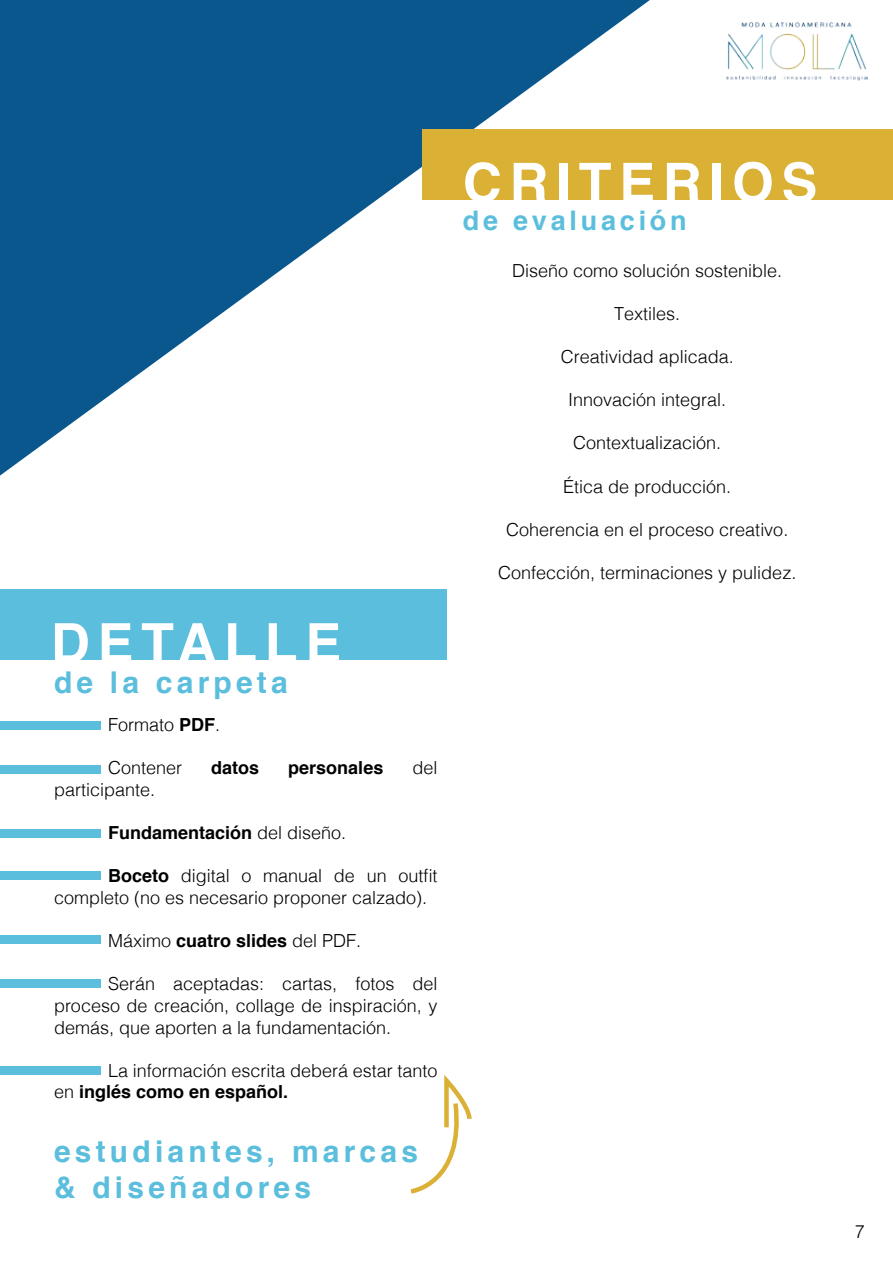
<style>
.page{position:relative;width:893px;height:1263px;background:#fff}
.page>*{position:absolute;margin:0;border:0;box-sizing:border-box;transform-origin:0 0}
.t1{font:700 54px "Helvetica";letter-spacing:.14em;color:#fff}
.t2{font:700 30px/36px "Helvetica";letter-spacing:.14em;color:#5abedc}
.t3{font:700 27px "Helvetica";letter-spacing:.14em;color:#5abedc}
.t4{font:300 18px/21.6px "Helvetica";color:#000}
.t5{font:700 18px "Helvetica";color:#000}
.s1{font-weight:700}
.s2{font-weight:300}
</style>
<div class="page">
<img style="left:727px;top:22px;width:140px;height:59px">
<div style="left:0;top:589px;width:446px;height:71px;background:#5abedc"></div>
<div style="left:0;top:721px;width:100px;height:8px;background:#5abedc"></div>
<div style="left:0;top:765px;width:100px;height:9px;background:#5abedc"></div>
<div style="left:0;top:829px;width:100px;height:9px;background:#5abedc"></div>
<div style="left:0;top:871px;width:100px;height:8px;background:#5abedc"></div>
<div style="left:0;top:935px;width:100px;height:9px;background:#5abedc"></div>
<div style="left:0;top:979px;width:100px;height:8px;background:#5abedc"></div>
<div style="left:0;top:1066px;width:100px;height:9px;background:#5abedc"></div>
<svg style="left:0;top:0;width:650px;height:476px;fill:#09578d"></svg>
<svg style="left:410px;top:1076px;width:62px;height:118px"></svg>
<div style="left:423px;top:129px;width:470px;height:70px;background:#dab035"></div>
<h1 class="t1" style="left:51px;top:599px;width:292px">DETALLE</h1>
<h2 class="t2" style="left:54px;top:665px;width:235px">de la carpeta</h2>
<p class="t4" style="left:108px;top:713px;width:114px">Formato <span class="s1">PDF</span>.</p>
<p class="t4" style="left:108px;top:756px;width:76px">Contener</p>
<p class="t5" style="left:211px;top:753px;width:50px">datos</p>
<p class="t5" style="left:288px;top:753px;width:97px">personales</p>
<p class="t4" style="left:412px;top:756px;width:27px">del</p>
<p class="t4" style="left:54px;top:777px;width:103px">participante.</p>
<p class="t5" style="left:108px;top:818px;width:240px">Fundamentación <span class="s2">del diseño.</span></p>
<p class="t4" style="left:54px;top:864px;width:385px;text-indent:54px"><span class="s1">Boceto</span> digital o manual de un outfit completo (no es necesario proponer calzado).</p>
<p class="t4" style="left:108px;top:929px;width:255px">Máximo <span class="s1">cuatro slides</span> del PDF.</p>
<p class="t4" style="left:54px;top:972px;width:385px;text-align:justify;text-indent:54px">Serán aceptadas: cartas, fotos del proceso de creación, collage de inspiración, y demás, que aporten a la fundamentación.</p>
<p class="t4" style="left:54px;top:1058px;width:385px;text-indent:54px">La información escrita deberá estar tanto en <span class="s1">inglés como en español.</span></p>
<h2 class="t2" style="left:54px;top:1134px;width:366px">estudiantes, marcas &amp; diseñadores</h2>
<h1 class="t1" style="left:463px;top:139px;width:356px">CRITERIOS</h1>
<h3 class="t3" style="left:463px;top:199px;width:225px">de evaluación</h3>
<p class="t4" style="left:512px;top:258px;width:272px">Diseño como solución sostenible.</p>
<p class="t4" style="left:614px;top:301px;width:68px">Textiles.</p>
<p class="t4" style="left:561px;top:344px;width:175px">Creatividad aplicada.</p>
<p class="t4" style="left:568px;top:388px;width:160px">Innovación integral.</p>
<p class="t4" style="left:573px;top:431px;width:150px">Contextualización.</p>
<p class="t4" style="left:563px;top:474px;width:170px">Ética de producción.</p>
<p class="t4" style="left:506px;top:517px;width:284px">Coherencia en el proceso creativo.</p>
<p class="t4" style="left:498px;top:560px;width:300px">Confección, terminaciones y pulidez.</p>
<p class="t4" style="left:855px;top:1219px;width:12px">7</p>
</div>
